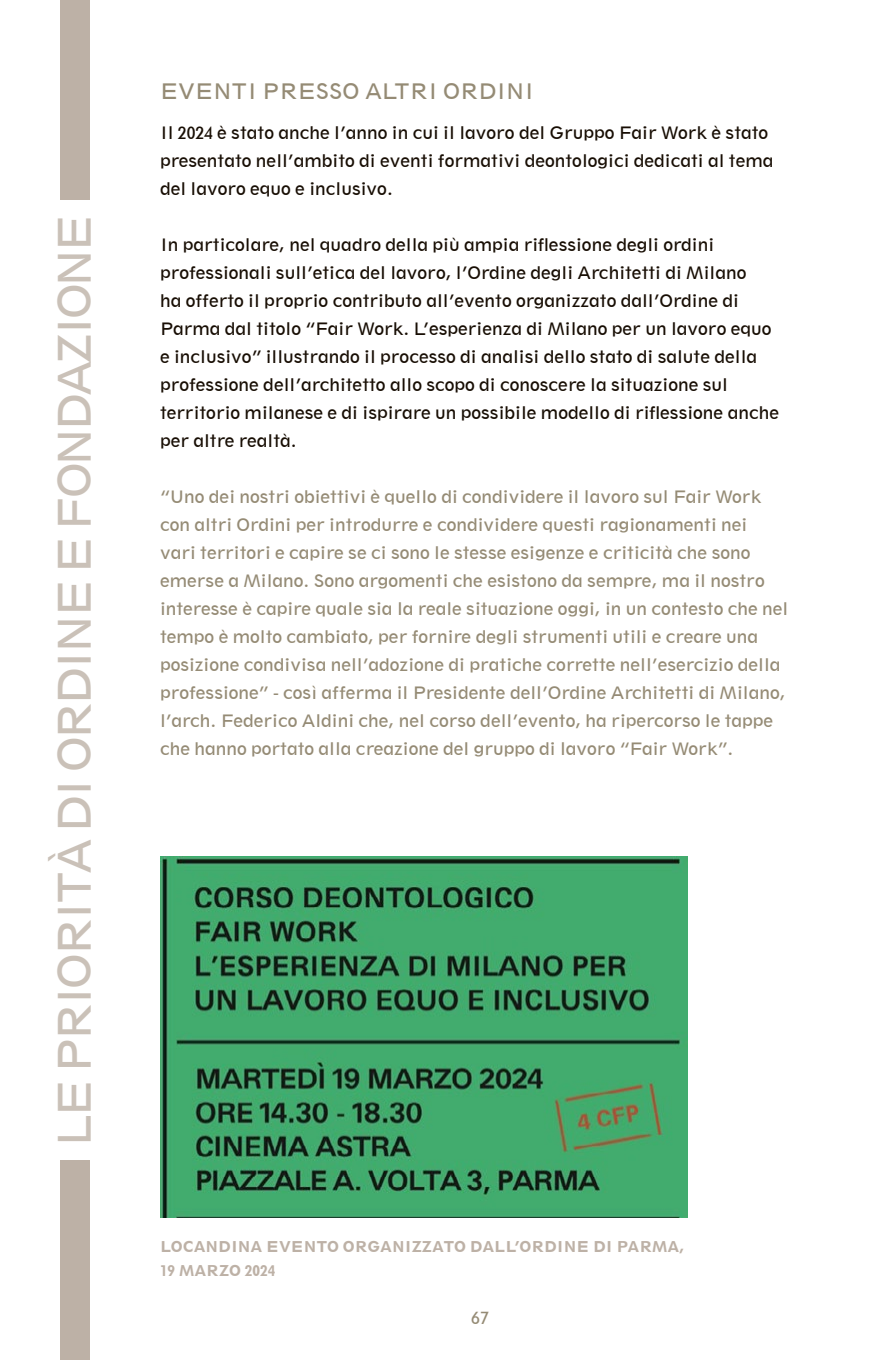
<style>
.page{position:relative;width:880px;height:1360px;background:#fff}
.page>*{position:absolute;margin:0;border:0;box-sizing:border-box;transform-origin:0 0}
.t1{font:42px "Geometric 212 BT";letter-spacing:-.075em;color:#cac1b8}
.t2{font:20px "Geometric 212 BT";color:#958b75}
.t3{font:16px/28px "Geometric 212 BT";color:#958b75}
.t4{font:16px/28px "Geometric 212 BT";color:#180e04}
.t5{font:800 14px/24px "Geometric 212 BT";color:#bdb1a6}
</style>
<div class="page">
<img style="left:160px;top:857px;width:527px;height:360px">
<div style="left:60px;top:0;width:30px;height:200px;background:#bdb1a6"></div>
<div style="left:60px;top:1160px;width:30px;height:200px;background:#bdb1a6"></div>
<h1 class="t1" style="left:48px;top:1147px;width:935px;rotate:-90deg">LE PRIORITÀ DI ORDINE E FONDAZIONE</h1>
<p class="t2" style="left:160px;top:79px;width:376px">EVENTI PRESSO ALTRI ORDINI</p>
<p class="t4" style="left:160px;top:119px;width:615px">Il 2024 è stato anche l’anno in cui il lavoro del Gruppo Fair Work è stato presentato nell’ambito di eventi formativi deontologici dedicati al tema del lavoro equo e inclusivo.</p>
<p class="t4" style="left:160px;top:231px;width:621px">In particolare, nel quadro della più ampia riflessione degli ordini professionali sull’etica del lavoro, l’Ordine degli Architetti di Milano<br>ha offerto il proprio contributo all’evento organizzato dall’Ordine di Parma dal titolo “Fair Work. L’esperienza di Milano per un lavoro equo e inclusivo” illustrando il processo di analisi dello stato di salute della professione dell’architetto allo scopo di conoscere la situazione sul territorio milanese e di ispirare un possibile modello di riflessione anche per altre realtà.</p>
<p class="t3" style="left:160px;top:483px;width:630px">“Uno dei nostri obiettivi è quello di condividere il lavoro sul Fair Work con altri Ordini per introdurre e condividere questi ragionamenti nei<br>vari territori e capire se ci sono le stesse esigenze e criticità che sono emerse a Milano. Sono argomenti che esistono da sempre, ma il nostro interesse è capire quale sia la reale situazione oggi, in un contesto che nel tempo è molto cambiato, per fornire degli strumenti utili e creare una posizione condivisa nell’adozione di pratiche corrette nell’esercizio della professione” - così afferma il Presidente dell’Ordine Architetti di Milano, l’arch. Federico Aldini che, nel corso dell’evento, ha ripercorso le tappe che hanno portato alla creazione del gruppo di lavoro “Fair Work”.</p>
<p class="t5" style="left:160px;top:1234px;width:526px">LOCANDINA EVENTO ORGANIZZATO DALL’ORDINE DI PARMA,<br>19 MARZO 2024</p>
<p class="t3" style="left:471px;top:1304px;width:19px">67</p>
</div>
